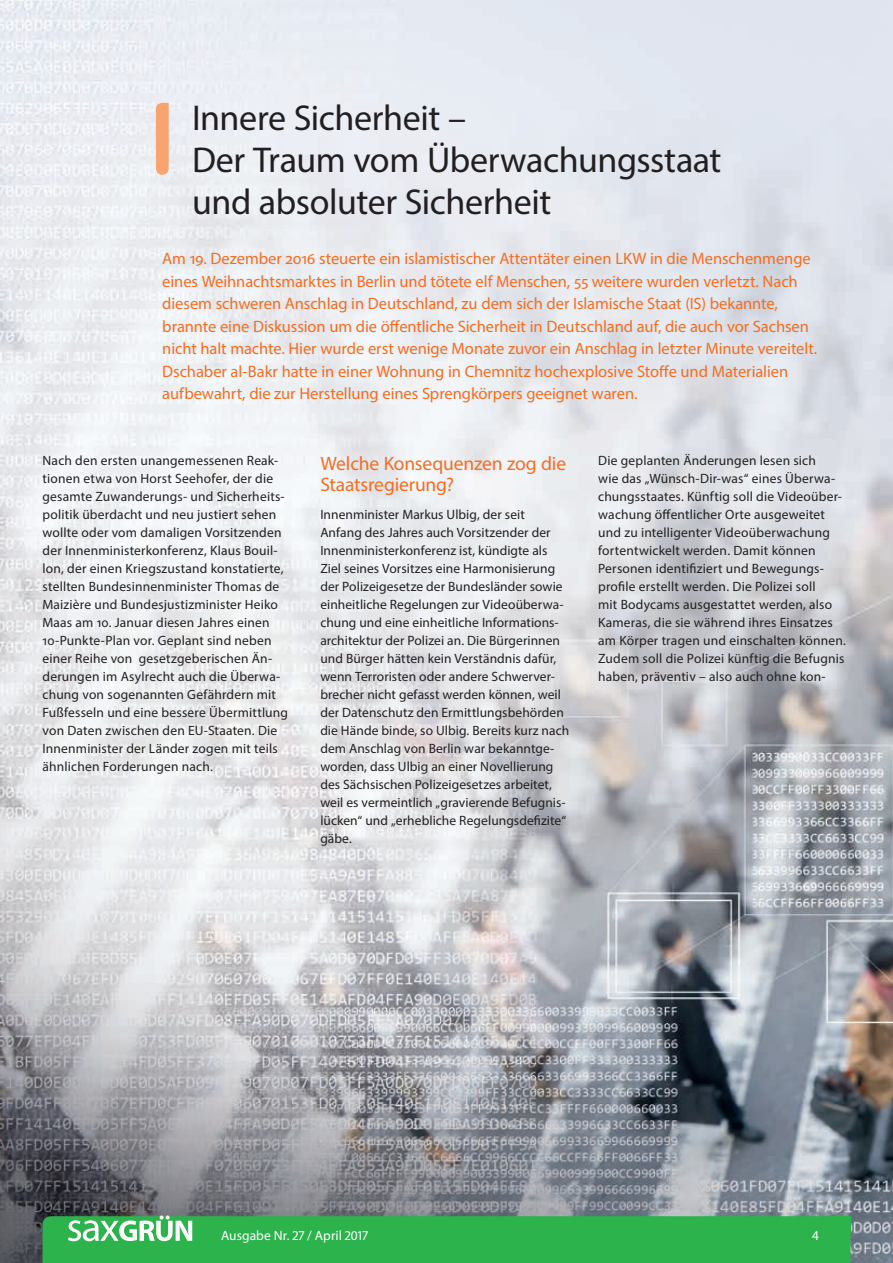
<style>
.page{position:relative;width:893px;height:1263px;background:#fff}
.page>*{position:absolute;margin:0;border:0;box-sizing:border-box;transform-origin:0 0}
.LTF_FZ_H1{font:36px/42px "Myriad Pro";letter-spacing:-.01em;color:#231f20}
.LTF_FZ_H3{font:19.5px/21px "Myriad Pro";letter-spacing:-.005em;color:#f36e21}
.LTF_FZ_Anreisser{font:16.5px/22.5px "Myriad Pro";letter-spacing:-.005em;color:#f36e21}
.LTF_FZ_Text{font:13.5px/18px "Myriad Pro";letter-spacing:.01em;color:#231f20}
.t1{font:13.5px "Myriad Pro";letter-spacing:.005em;color:#fff}
</style>
<div class="page">
<img style="left:0;top:0;width:893px;height:1263px">
<svg style="left:43px;top:1215px;width:807px;height:48px;background:#34b352"></svg>
<div style="left:156px;top:103px;width:13px;height:72px;background:#f9a46e;border-radius:6px"></div>
<h1 class="LTF_FZ_H1" style="left:192px;top:96px;width:531px">Innere Sicherheit –<br>Der Traum vom Überwachungsstaat und absoluter Sicherheit</h1>
<p class="LTF_FZ_Anreisser" style="left:162px;top:247px;width:656px">Am 19. Dezember 2016 steuerte ein islamistischer Attentäter einen LKW in die Menschenmenge eines Weihnachtsmarktes in Berlin und tötete elf Menschen, 55 weitere wurden verletzt. Nach diesem schweren Anschlag in Deutschland, zu dem sich der Islamische Staat (IS) bekannte, brannte eine Diskussion um die öffentliche Sicherheit in Deutschland auf, die auch vor Sachsen nicht halt machte. Hier wurde erst wenige Monate zuvor ein Anschlag in letzter Minute vereitelt.<br>Dschaber al-Bakr hatte in einer Wohnung in Chemnitz hochexplosive Stoffe und Materialien aufbewahrt, die zur Herstellung eines Sprengkörpers geeignet waren.</p>
<p class="LTF_FZ_Text" style="left:43px;top:451px;width:247px">Nach den ersten unangemessenen Reak&shy;tionen etwa von Horst Seehofer, der die gesamte Zuwanderungs- und Sicherheits&shy;politik überdacht und neu justiert sehen wollte oder vom damaligen Vorsitzenden der Innenministerkonferenz, Klaus Bouil&shy;lon, der einen Kriegszustand konstatierte, stellten Bundesinnenminister Thomas de Maizière und Bundesjustizminister Heiko Maas am 10. Januar diesen Jahres einen 10-Punkte-Plan vor. Geplant sind neben einer Reihe von gesetzgeberischen Än&shy;derungen im Asylrecht auch die Überwa&shy;chung von sogenannten Gefährdern mit Fußfesseln und eine bessere Übermittlung von Daten zwischen den EU-Staaten. Die Innenminister der Länder zogen mit teils ähnlichen Forderungen nach.</p>
<h3 class="LTF_FZ_H3" style="left:320px;top:452px;width:247px">Welche Konsequenzen zog die<br>Staatsregierung?</h3>
<p class="LTF_FZ_Text" style="left:320px;top:505px;width:250px">Innenminister Markus Ulbig, der seit Anfang des Jahres auch Vorsitzender der Innenministerkonferenz ist, kündigte als Ziel seines Vorsitzes eine Harmonisierung der Polizeigesetze der Bundesländer sowie einheitliche Regelungen zur Videoüberwa&shy;chung und eine einheitliche Informations&shy;architektur der Polizei an. Die Bürgerinnen und Bürger hätten kein Verständnis dafür, wenn Terroristen oder andere Schwerver&shy;brecher nicht gefasst werden können, weil der Datenschutz den Ermittlungsbehörden die Hände binde, so Ulbig. Bereits kurz nach dem Anschlag von Berlin war bekanntge&shy;worden, dass Ulbig an einer Novellierung des Sächsischen Polizeigesetzes arbeitet, weil es vermeintlich „gravierende Befugnis&shy;lücken“ und „erhebliche Regelungsdefizite“ gäbe.</p>
<p class="LTF_FZ_Text" style="left:598px;top:451px;width:249px">Die geplanten Änderungen lesen sich<br>wie das „Wünsch-Dir-was“ eines Überwa&shy;chungsstaates. Künftig soll die Videoüber&shy;wachung öffentlicher Orte ausgeweitet und zu intelligenter Videoüberwachung fortentwickelt werden. Damit können Personen identifiziert und Bewegungs&shy;profile erstellt werden. Die Polizei soll<br>mit Bodycams ausgestattet werden, also Kameras, die sie während ihres Einsatzes am Körper tragen und einschalten können.<br>Zudem soll die Polizei künftig die Befugnis haben, präventiv – also auch ohne kon-</p>
<p class="t1" style="left:221px;top:1227px;width:148px">Ausgabe Nr. 27 / April 2017</p>
<p class="t1" style="left:812px;top:1227px;width:8px">4</p>
</div>
